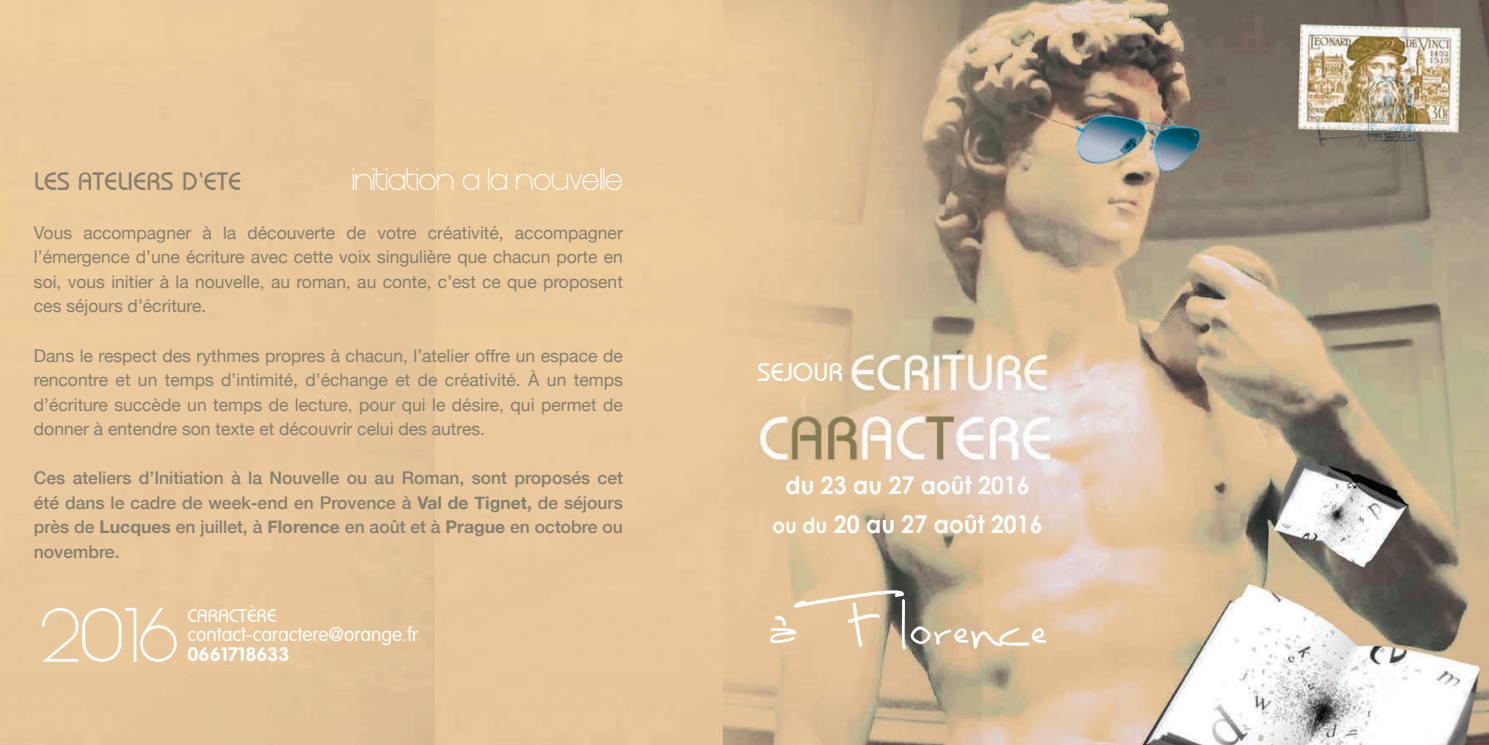
<style>
.page{position:relative;width:1489px;height:745px;background:#fff}
.page>*{position:absolute;margin:0;border:0;box-sizing:border-box;transform-origin:0 0}
.t1{font:64.05px "Steiner";color:#fff}
.t2{font:26.78px "Opal";color:#fff}
.t3{font:26.25px "Steiner";color:#fff}
.t4{font:26.25px "Opal";color:#857f70}
.t5{font:700 24.5px "Century Gothic";color:#fff;scale:.94 1}
.t6{font:300 19.25px "VAG Rounded";color:#fff}
.t7{font:700 19.25px "VAG Rounded";color:#fff}
.t8{font:19.25px "Opal";color:#fff}
.t9{font:17.5px/24.5px "Helvetica Neue";color:#857f70;text-align:justify}
.t10{font:500 17.5px/24.5px "Helvetica Neue";color:#857f70;text-align:justify}
.s1{font-weight:700}
.s2{font-size:21px}
</style>
<div class="page">
<img style="left:0;top:0;width:1488px;height:744px">
<svg style="left:770px;top:590px;width:275px;height:59px"></svg>
<p class="t3" style="left:352px;top:167px;width:272px">initiation a la nouvelle</p>
<p class="t4" style="left:34px;top:165px;width:209px">LES ATELIERS D’‘ETE</p>
<p class="t9" style="left:34px;top:221px;width:590px">Vous accompagner à la découverte de votre créativité, accompagner l’émergence d’une écriture avec cette voix singulière que chacun porte en soi, vous initier à la nouvelle, au roman, au conte, c’est ce que proposent ces séjours d’écriture.</p>
<p class="t9" style="left:34px;top:344px;width:590px">Dans le respect des rythmes propres à chacun, l’atelier offre un espace de rencontre et un temps d’intimité, d’échange et de créativité. À un temps d’écriture succède un temps de lecture, pour qui le désire, qui permet de donner à entendre son texte et découvrir celui des autres.</p>
<p class="t10" style="left:34px;top:464px;width:590px">Ces ateliers d’Initiation à la Nouvelle ou au Roman, sont proposés cet été dans le cadre de week-end en Provence à <span class="s1">Val de Tignet,</span> de séjours près de <span class="s1">Lucques</span> en juillet, à <span class="s1">Florence</span> en août et à <span class="s1">Prague</span> en octobre ou novembre.</p>
<p class="t5" style="left:785px;top:469px;width:261px">du 23 au 27 août 2016</p>
<p class="t2" style="left:757px;top:356px;width:87px">SEJOUR</p>
<p class="t5" style="left:772px;top:509px;width:289px"><span class="s2">ou du</span> 20 au 27 août 2016</p>
<p class="t1" style="left:40px;top:607px;width:140px">2016</p>
<p class="t8" style="left:187px;top:603px;width:91px">CARACTÈRE</p>
<p class="t6" style="left:187px;top:623px;width:232px">contact-caractere@orange.fr</p>
<p class="t7" style="left:187px;top:642px;width:103px">0661718633</p>
</div>
